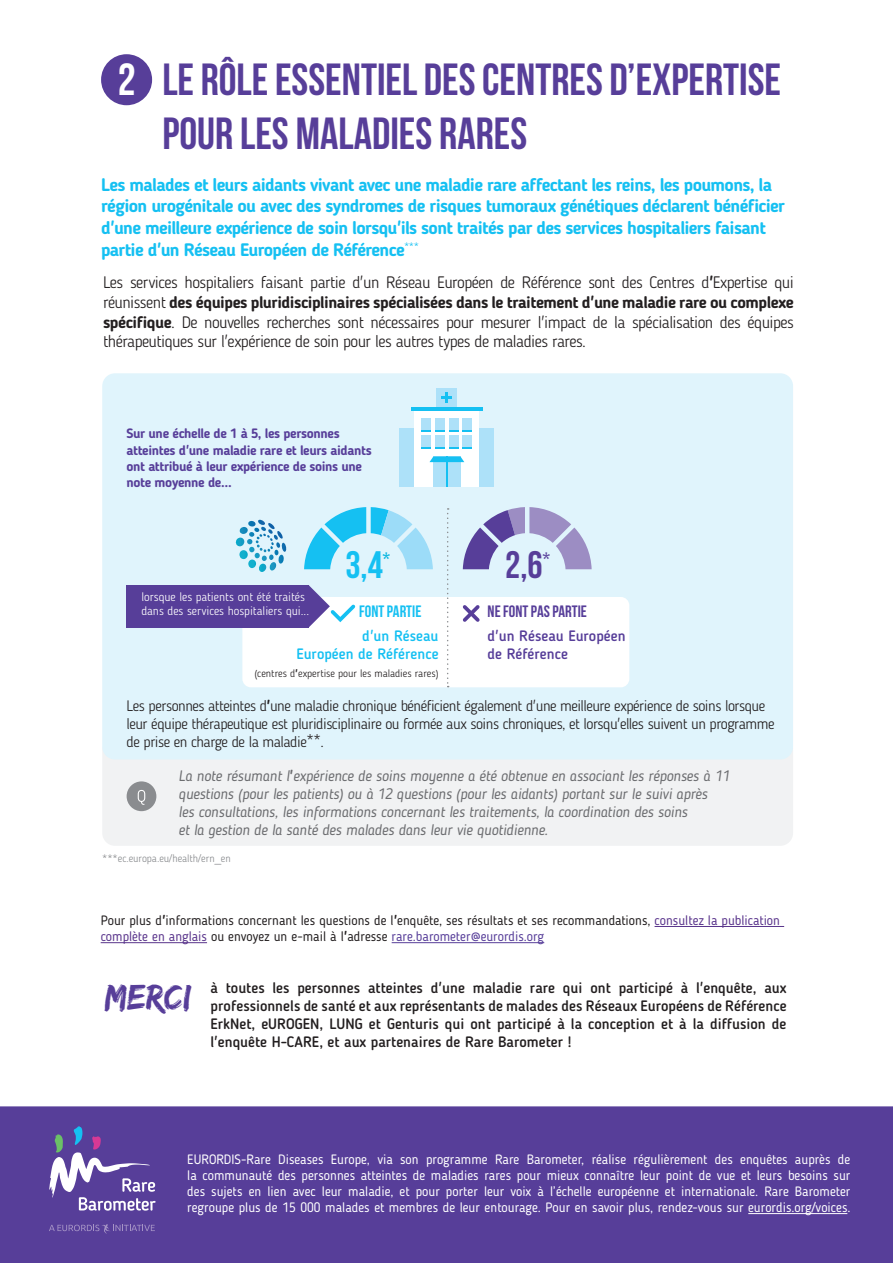
<style>
.page{position:relative;width:893px;height:1263px;background:#fff}
.page>*{position:absolute;margin:0;border:0;box-sizing:border-box;transform-origin:0 0}
.titre_de_rubrique{font:45px/54px "Bebas Neue";color:#573e99}
.numéro_rubrique{font:45px "Bebas Neue";color:#fff}
.infog_chiffre_2{font:38.25px "Bebas Neue";color:#15c0f2}
.infog_chiffre_2-2{font:38.25px "Bebas Neue";color:#573e99}
.RECO_texte{font:37.2px "Edo SZ";color:#573e99}
.titre_bloc{font:700 18px/21.6px "Blogger Sans";letter-spacing:-.04em;color:#15c0f2}
.introduit_réponse__g{font:300 16.5px/19.8px "Blogger Sans";letter-spacing:-.03em;color:#231f20;text-align:justify}
.infog_chiffre_2-3{font:16.5px "Bebas Neue";color:#573e99}
.infog_chiffre_2-4{font:16.5px "Bebas Neue";color:#15c0f2}
.question{font:italic 15px/18px "Blogger Sans";letter-spacing:-.01em;color:#6c6d70}
.RECO_texte-2{font:500 15px/18px "Blogger Sans";color:#231f20;text-align:justify}
.introduit_réponse{font:300 15px/18px "Blogger Sans";letter-spacing:-.03em;color:#231f20}
.introduit_réponse-2{font:500 15px/18px "Blogger Sans";color:#15c0f2;text-align:right}
.introduit_réponse-3{font:500 15px/18px "Blogger Sans";color:#573e99}
.texte{font:13.5px "Blogger Sans";color:#fff}
.introduit_réponse-4{font:13.5px/16.2px "Blogger Sans";color:#231f20}
.inter_violet{font:700 13.5px/16.2px "Blogger Sans";letter-spacing:-.03em;color:#573e99}
.introduit_réponse-5{font:300 12px/14.4px "Blogger Sans";color:#fff}
.introduit_réponse-6{font:300 10.5px "Blogger Sans";color:#231f20}
.note_bas_de_page{font:300 10.5px "Blogger Sans";color:#8a8c8f}
.s1{font-weight:700}
.s2{font-weight:700;font-style:normal}
.s3{color:#5a358c}
.s4{color:#573e99}
</style>
<div class="page">
<div style="left:0;top:1106px;width:893px;height:157px;background:#573e99"></div>
<svg style="left:49px;top:1224px;width:106px;height:10px"></svg>
<svg style="left:49px;top:1126px;width:107px;height:84px;background:#7766ac"></svg>
<div style="left:101px;top:54px;width:51px;height:51px;background:#573e99;border-radius:50%"></div>
<div style="left:102px;top:737px;width:691px;height:109px;background:#f1f2f3;border-radius:13px"></div>
<div style="left:102px;top:373px;width:691px;height:386px;background:#e0f4fc;border-radius:13px"></div>
<div style="left:127px;top:781px;width:29px;height:30px;background:#8a8c8f;border-radius:50%"></div>
<svg style="left:138px;top:790px;width:7px;height:15px"></svg>
<div style="left:242px;top:597px;width:387px;height:90px;background:#fff;border-radius:9px"></div>
<div style="left:400px;top:429px;width:94px;height:58px;background:#ade1f9"></div>
<div style="left:415px;top:411px;width:64px;height:76px;background:#fff"></div>
<div style="left:433px;top:456px;width:27px;height:31px;background:#ade1f9"></div>
<div style="left:436px;top:388px;width:21px;height:19px;background:#ade1f9"></div>
<hr style="left:411px;top:407px;width:71px;height:4px;background:#15c0f2">
<svg style="left:441px;top:392px;width:11px;height:11px"></svg>
<div style="left:422px;top:419px;width:9px;height:13px;background:#ade1f9"></div>
<div style="left:435px;top:419px;width:10px;height:13px;background:#ade1f9"></div>
<div style="left:449px;top:419px;width:9px;height:13px;background:#ade1f9"></div>
<div style="left:463px;top:419px;width:9px;height:13px;background:#ade1f9"></div>
<div style="left:422px;top:435px;width:9px;height:13px;background:#ade1f9"></div>
<div style="left:435px;top:435px;width:10px;height:13px;background:#ade1f9"></div>
<div style="left:449px;top:435px;width:9px;height:13px;background:#ade1f9"></div>
<div style="left:463px;top:435px;width:9px;height:13px;background:#ade1f9"></div>
<hr style="left:446px;top:456px;width:2px;height:31px;background:#15c0f2">
<svg style="left:429px;top:456px;width:35px;height:6px"></svg>
<svg style="left:422px;top:447px;width:50px;height:1px"></svg>
<svg style="left:422px;top:430px;width:50px;height:2px"></svg>
<svg style="left:235px;top:520px;width:52px;height:52px"></svg>
<svg style="left:463px;top:507px;width:129px;height:62px"></svg>
<svg style="left:304px;top:507px;width:129px;height:62px"></svg>
<svg style="left:447px;top:508px;width:2px;height:179px"></svg>
<svg style="left:462px;top:605px;width:18px;height:17px"></svg>
<div style="left:127px;top:585px;width:182px;height:42px;background:#573e99"></div>
<svg style="left:309px;top:585px;width:47px;height:42px"></svg>
<hr style="left:655px;top:926px;width:129px;height:1px;background:#5a358c">
<hr style="left:101px;top:942px;width:106px;height:1px;background:#5a358c">
<hr style="left:392px;top:942px;width:152px;height:1px;background:#573e99">
<hr style="left:748px;top:1213px;width:99px;height:1px;background:#fff">
<p class="numéro_rubrique" style="left:118px;top:55px;width:19px">2</p>
<p class="titre_de_rubrique" style="left:162px;top:52px;width:620px">LE RÔLE ESSENTIEL DES CENTRES DʼEXPERTISE<br>POUR LES MALADIES RARES</p>
<p class="titre_bloc" style="left:101px;top:174px;width:685px">Les malades et leurs aidants vivant avec une maladie rare affectant les reins, les poumons, la région urogénitale ou avec des syndromes de risques tumoraux génétiques déclarent bénéficier d'une meilleure expérience de soin lorsqu'ils sont traités par des services hospitaliers faisant partie d'un Réseau Européen de Référence<sup>***</sup></p>
<p class="introduit_réponse__g" style="left:103px;top:272px;width:692px">Les services hospitaliers faisant partie d'un Réseau Européen de Référence sont des Centres d<span class="s1">'</span>Expertise qui réunissent <span class="s1">des équipes pluridisciplinaires spécialisées dans le traitement d'une maladie rare ou complexe spécifique</span>. De nouvelles recherches sont nécessaires pour mesurer l'impact de la spécialisation des équipes thérapeutiques sur l'expérience de soin pour les autres types de maladies rares.</p>
<p class="inter_violet" style="left:127px;top:425px;width:247px">Sur une échelle de 1 à 5, les personnes atteintes d'une maladie rare et leurs aidants ont attribué à leur expérience de soins une note moyenne de…</p>
<p class="introduit_réponse-5" style="left:141px;top:589px;width:169px">lorsque les patients ont été traités dans des services hospitaliers qui...</p>
<p class="infog_chiffre_2" style="left:345px;top:544px;width:46px">3,4<sup>*</sup></p>
<p class="infog_chiffre_2-2" style="left:505px;top:544px;width:46px">2,6<sup>*</sup></p>
<p class="infog_chiffre_2-4" style="left:359px;top:602px;width:64px">FONT PARTIE</p>
<p class="infog_chiffre_2-3" style="left:488px;top:602px;width:101px">NE FONT PAS PARTIE</p>
<p class="introduit_réponse-2" style="left:296px;top:627px;width:144px">d'un Réseau<br>Européen de Référence</p>
<p class="introduit_réponse-6" style="left:254px;top:667px;width:186px">(centres d<span class="s1">'</span>expertise pour les maladies rares)</p>
<p class="introduit_réponse-3" style="left:488px;top:627px;width:140px">d'un Réseau Européen de Référence</p>
<p class="introduit_réponse" style="left:127px;top:697px;width:649px">Les personnes atteintes d<span class="s1">'</span>une maladie chronique bénéficient également d'une meilleure expérience de soins lorsque leur équipe thérapeutique est pluridisciplinaire ou formée aux soins chroniques, et lorsqu'elles suivent un programme de prise en charge de la maladie**.</p>
<p class="question" style="left:179px;top:767px;width:552px">La note résumant l<span class="s2">'</span>expérience de soins moyenne a été obtenue en associant les réponses à 11 questions (pour les patients) ou à 12 questions (pour les aidants) portant sur le suivi après<br>les consultations, les informations concernant les traitements, la coordination des soins<br>et la gestion de la santé des malades dans leur vie quotidienne.</p>
<p class="note_bas_de_page" style="left:102px;top:852px;width:130px">***ec.europa.eu/health/ern_en</p>
<p class="introduit_réponse-4" style="left:101px;top:912px;width:681px">Pour plus d<span class="s1">'</span>informations concernant les questions de l<span class="s1">'</span>enquête, ses résultats et ses recommandations, <span class="s3">consultez la publication complète en anglais</span> ou envoyez un e-mail à l<span class="s1">'</span>adresse <span class="s4">rare.barometer@eurordis.org</span></p>
<p class="RECO_texte" style="left:105px;top:975px;width:88px">Merci</p>
<p class="RECO_texte-2" style="left:210px;top:979px;width:578px">à toutes les personnes atteintes d'une maladie rare qui ont participé à l'enquête, aux professionnels de santé et aux représentants de malades des Réseaux Européens de Référence ErkNet, eUROGEN, LUNG et Genturis qui ont participé à la conception et à la diffusion de l'enquête H-CARE, et aux partenaires de Rare Barometer !</p>
<p class="texte" style="left:187px;top:1151px;width:665px">EURORDIS-Rare Diseases Europe, via son programme Rare Barometer, réalise régulièrement des enquêtes auprès de</p>
<p class="texte" style="left:187px;top:1167px;width:665px">la communauté des personnes atteintes de maladies rares pour mieux connaître leur point de vue et leurs besoins sur</p>
<p class="texte" style="left:187px;top:1183px;width:665px">des sujets en lien avec leur maladie, et pour porter leur voix à l’échelle européenne et internationale. Rare Barometer</p>
<p class="texte" style="left:187px;top:1199px;width:665px">regroupe plus de 15 000 malades et membres de leur entourage. Pour en savoir plus, rendez-vous sur eurordis.org/voices.</p>
</div>
